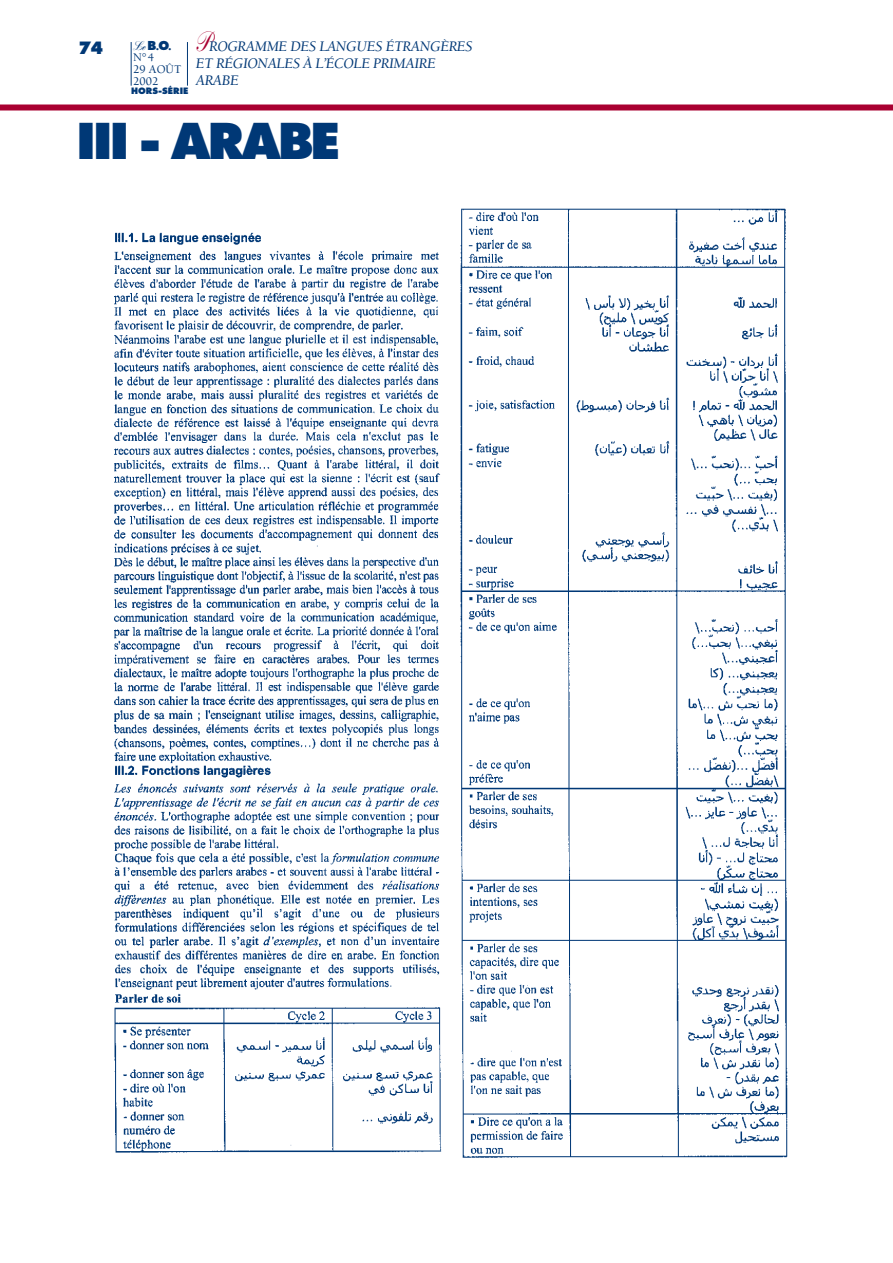
<style>
.page{position:relative;width:893px;height:1263px;background:#fff}
.page>*{position:absolute;margin:0;border:0;box-sizing:border-box;transform-origin:0 0}
.t1{font:800 48px "Futura";letter-spacing:-.06em;color:#003876}
.t2{font:800 16.5px "Futura";color:#003876;scale:.94 1}
.t3{font:italic 15px/16.8px "Berkeley";letter-spacing:-.02em;color:#003876}
.t4{font:500 12px/11.7px "Berkeley";color:#003876}
.t5{font:900 12px "Kuenstler Script";color:#003876;scale:.8 1}
.t6{font:800 8.55px "Futura";color:#003876}
.s1{font-family:"Kuenstler Script";font-weight:900;font-style:normal;font-size:27px;color:#a90031}
.s2{font-family:"Futura";font-weight:800}
</style>
<div class="page">
<div style="left:0;top:105px;width:892px;height:6px;background:#a90031"></div>
<hr style="left:187px;top:42px;width:1px;height:44px;background:#003876">
<hr style="left:131px;top:42px;width:1px;height:44px;background:#003876">
<img style="left:114px;top:208px;width:674px;height:950px">
<div style="left:95px;top:207px;width:104px;height:21px;background:#fff"></div>
<p class="t3" style="left:196px;top:40px;width:278px"><span class="s1">P</span>ROGRAMME DES LANGUES ÉTRANGÈRES<br>ET RÉGIONALES À L’ÉCOLE PRIMAIRE<br>ARABE</p>
<p class="t2" style="left:79px;top:41px;width:28px">74</p>
<p class="t5" style="left:133px;top:42px;width:49px">Le <span class="s2">B</span><span class="s2">.</span><span class="s2">O</span><span class="s2">.</span></p>
<p class="t4" style="left:133px;top:53px;width:49px">N°4<br>29 AOÛT<br>2002</p>
<p class="t6" style="left:131px;top:87px;width:59px">HORS-SÉRIE</p>
<h1 class="t1" style="left:77px;top:121px;width:265px">III - ARABE</h1>
</div>
